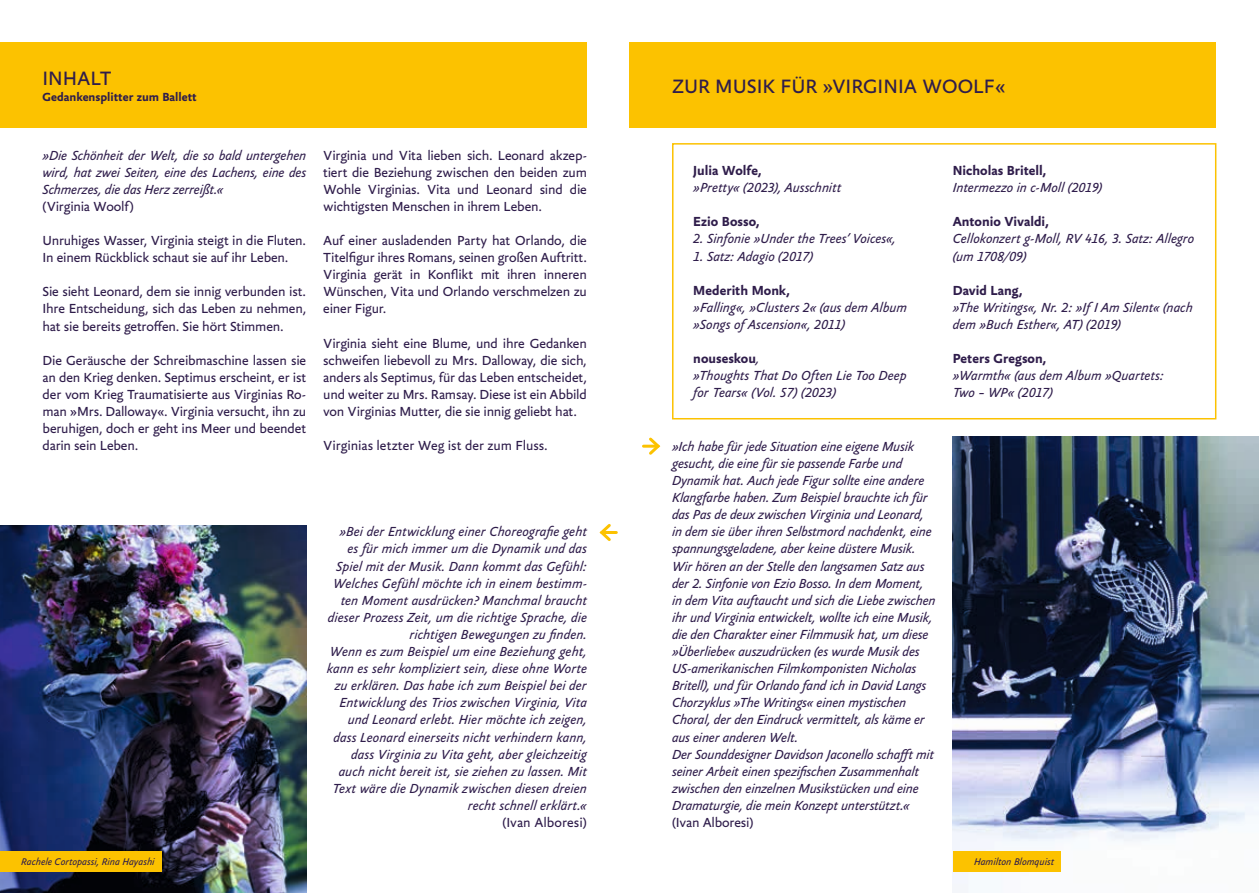
<style>
.page{position:relative;width:1259px;height:893px;background:#fff}
.page>*{position:absolute;margin:0;border:0;box-sizing:border-box;transform-origin:0 0}
.t1{font:21px "Yoga Sans OT";color:#2f1d4b}
.t2{font:italic 14.25px/17.1px "Yoga Sans OT";letter-spacing:-.01em;color:#2f1d4b}
.t3{font:14.25px/17.1px "Yoga Sans OT";letter-spacing:-.015em;color:#2f1d4b;text-align:justify}
.t4{font:700 14.25px "Yoga Sans OT";color:#2f1d4b}
.t5{font:700 12.75px "Yoga Sans OT";color:#2f1d4b}
.t6{font:italic 10.5px "Yoga Sans OT";color:#2f1d4b}
.s1{font-weight:700;font-style:normal}
</style>
<div class="page">
<img style="left:952px;top:437px;width:307px;height:456px">
<img style="left:0;top:526px;width:306px;height:367px">
<div style="left:672px;top:143px;width:544px;height:276px;border:2px solid #fcc200"></div>
<hr style="left:601px;top:531px;width:15px;height:3px;background:#fcc200">
<svg style="left:599px;top:524px;width:12px;height:17px"></svg>
<hr style="left:643px;top:445px;width:15px;height:3px;background:#fcc200">
<svg style="left:646px;top:437px;width:15px;height:18px"></svg>
<div style="left:0;top:43px;width:587px;height:85px;background:#fcc200"></div>
<div style="left:629px;top:43px;width:587px;height:85px;background:#fcc200"></div>
<div style="left:0;top:851px;width:161px;height:21px;background:#fcc200"></div>
<div style="left:952px;top:851px;width:108px;height:21px;background:#fcc200"></div>
<h1 class="t1" style="left:43px;top:67px;width:71px">INHALT</h1>
<p class="t5" style="left:43px;top:90px;width:156px">Gedankensplitter zum Ballett</p>
<p class="t2" style="left:43px;top:147px;width:265px;text-align:justify">»Die Schönheit der Welt, die so bald untergehen wird, hat zwei Seiten, eine des Lachens, eine des Schmerzes, die das Herz zerreißt.«</p>
<p class="t3" style="left:43px;top:198px;width:93px">(Virginia Woolf)</p>
<p class="t3" style="left:43px;top:232px;width:265px">Unruhiges Wasser, Virginia steigt in die Fluten.<br>In einem Rückblick schaut sie auf ihr Leben.</p>
<p class="t3" style="left:43px;top:283px;width:265px">Sie sieht Leonard, dem sie innig verbunden ist.<br>Ihre Entscheidung, sich das Leben zu nehmen, hat sie bereits getroffen. Sie hört Stimmen.</p>
<p class="t3" style="left:43px;top:352px;width:265px">Die Geräusche der Schreibmaschine lassen sie an den Krieg denken. Septimus erscheint, er ist der vom Krieg Traumatisierte aus Virginias Ro&shy;man »Mrs. Dalloway«. Virginia versucht, ihn zu beruhigen, doch er geht ins Meer und beendet darin sein Leben.</p>
<p class="t3" style="left:323px;top:147px;width:265px">Virginia und Vita lieben sich. Leonard akzep&shy;tiert die Beziehung zwischen den beiden zum Wohle Virginias. Vita und Leonard sind die wichtigsten Menschen in ihrem Leben.</p>
<p class="t3" style="left:323px;top:232px;width:265px">Auf einer ausladenden Party hat Orlando, die Titelfigur ihres Romans, seinen großen Auftritt.<br>Virginia gerät in Konflikt mit ihren inneren Wünschen, Vita und Orlando verschmelzen zu einer Figur.</p>
<p class="t3" style="left:323px;top:335px;width:265px">Virginia sieht eine Blume, und ihre Gedanken schweifen liebevoll zu Mrs. Dalloway, die sich, anders als Septimus, für das Leben entscheidet, und weiter zu Mrs. Ramsay. Diese ist ein Abbild von Virginias Mutter, die sie innig geliebt hat.</p>
<p class="t3" style="left:323px;top:437px;width:226px">Virginias letzter Weg ist der zum Fluss.</p>
<p class="t2" style="left:327px;top:523px;width:261px;text-align:right">»Bei der Entwicklung einer Choreografie geht es für mich immer um die Dynamik und das Spiel mit der Musik. Dann kommt das Gefühl:<br>Welches Gefühl möchte ich in einem bestimm&shy;ten Moment ausdrücken? Manchmal braucht dieser Prozess Zeit, um die richtige Sprache, die richtigen Bewegungen zu finden.<br>Wenn es zum Beispiel um eine Beziehung geht, kann es sehr kompliziert sein, diese ohne Worte zu erklären. Das habe ich zum Beispiel bei der Entwicklung des Trios zwischen Virginia, Vita und Leonard erlebt. Hier möchte ich zeigen, dass Leonard einerseits nicht verhindern kann, dass Virginia zu Vita geht, aber gleichzeitig auch nicht bereit ist, sie ziehen zu lassen. Mit Text wäre die Dynamik zwischen diesen dreien recht schnell erklärt.«</p>
<p class="t3" style="left:502px;top:814px;width:86px">(Ivan Alboresi)</p>
<h1 class="t1" style="left:672px;top:75px;width:335px">ZUR MUSIK FÜR »VIRGINIA WOOLF«</h1>
<p class="t4" style="left:693px;top:163px;width:70px">Julia Wolfe,</p>
<p class="t2" style="left:693px;top:179px;width:149px">»Pretty« (2023), Ausschnitt</p>
<p class="t4" style="left:693px;top:214px;width:68px">Ezio Bosso,</p>
<p class="t2" style="left:693px;top:231px;width:204px">2. Sinfonie »Under the Trees’ Voices«,</p>
<p class="t2" style="left:693px;top:248px;width:121px">1. Satz: Adagio (2017)</p>
<p class="t4" style="left:693px;top:283px;width:98px">Mederith Monk,</p>
<p class="t2" style="left:693px;top:299px;width:215px">»Falling«, »Clusters 2« (aus dem Album »Songs of Ascension«, 2011)</p>
<p class="t2" style="left:693px;top:350px;width:215px"><span class="s1">nouseskou</span>,<br>»Thoughts That Do Often Lie Too Deep for Tears« (Vol. 57) (2023)</p>
<p class="t2" style="left:672px;top:438px;width:265px">»Ich habe für jede Situation eine eigene Musik gesucht, die eine für sie passende Farbe und Dynamik hat. Auch jede Figur sollte eine andere Klangfarbe haben. Zum Beispiel brauchte ich für das Pas de deux zwischen Virginia und Leonard, in dem sie über ihren Selbstmord nachdenkt, eine spannungsgeladene, aber keine düstere Musik.<br>Wir hören an der Stelle den langsamen Satz aus der 2. Sinfonie von Ezio Bosso. In dem Moment, in dem Vita auftaucht und sich die Liebe zwischen ihr und Virginia entwickelt, wollte ich eine Musik, die den Charakter einer Filmmusik hat, um diese »Überliebe« auszudrücken (es wurde Musik des US-amerikanischen Filmkomponisten Nicholas Britell), und für Orlando fand ich in David Langs Chorzyklus »The Writings« einen mystischen Choral, der den Eindruck vermittelt, als käme er aus einer anderen Welt.<br>Der Sounddesigner Davidson Jaconello schafft mit seiner Arbeit einen spezifischen Zusammenhalt zwischen den einzelnen Musikstücken und eine Dramaturgie, die mein Konzept unterstützt.«</p>
<p class="t3" style="left:672px;top:814px;width:83px">(Ivan Alboresi)</p>
<p class="t4" style="left:952px;top:163px;width:95px">Nicholas Britell,</p>
<p class="t2" style="left:952px;top:179px;width:151px">Intermezzo in c-Moll (2019)</p>
<p class="t4" style="left:952px;top:214px;width:98px">Antonio Vivaldi,</p>
<p class="t2" style="left:952px;top:231px;width:243px">Cellokonzert g-Moll, RV 416, 3. Satz: Allegro (um 1708/09)</p>
<p class="t4" style="left:952px;top:283px;width:72px">David Lang,</p>
<p class="t2" style="left:952px;top:299px;width:241px">»The Writings«, Nr. 2: »If I Am Silent« (nach dem »Buch Esther«, AT) (2019)</p>
<p class="t4" style="left:952px;top:351px;width:95px">Peters Gregson,</p>
<p class="t2" style="left:952px;top:367px;width:213px">»Warmth« (aus dem Album »Quartets:<br>Two – WP« (2017)</p>
<p class="t6" style="left:21px;top:856px;width:135px">Rachele Cortopassi, Rina Hayashi</p>
<p class="t6" style="left:974px;top:856px;width:82px">Hamilton Blomquist</p>
</div>
